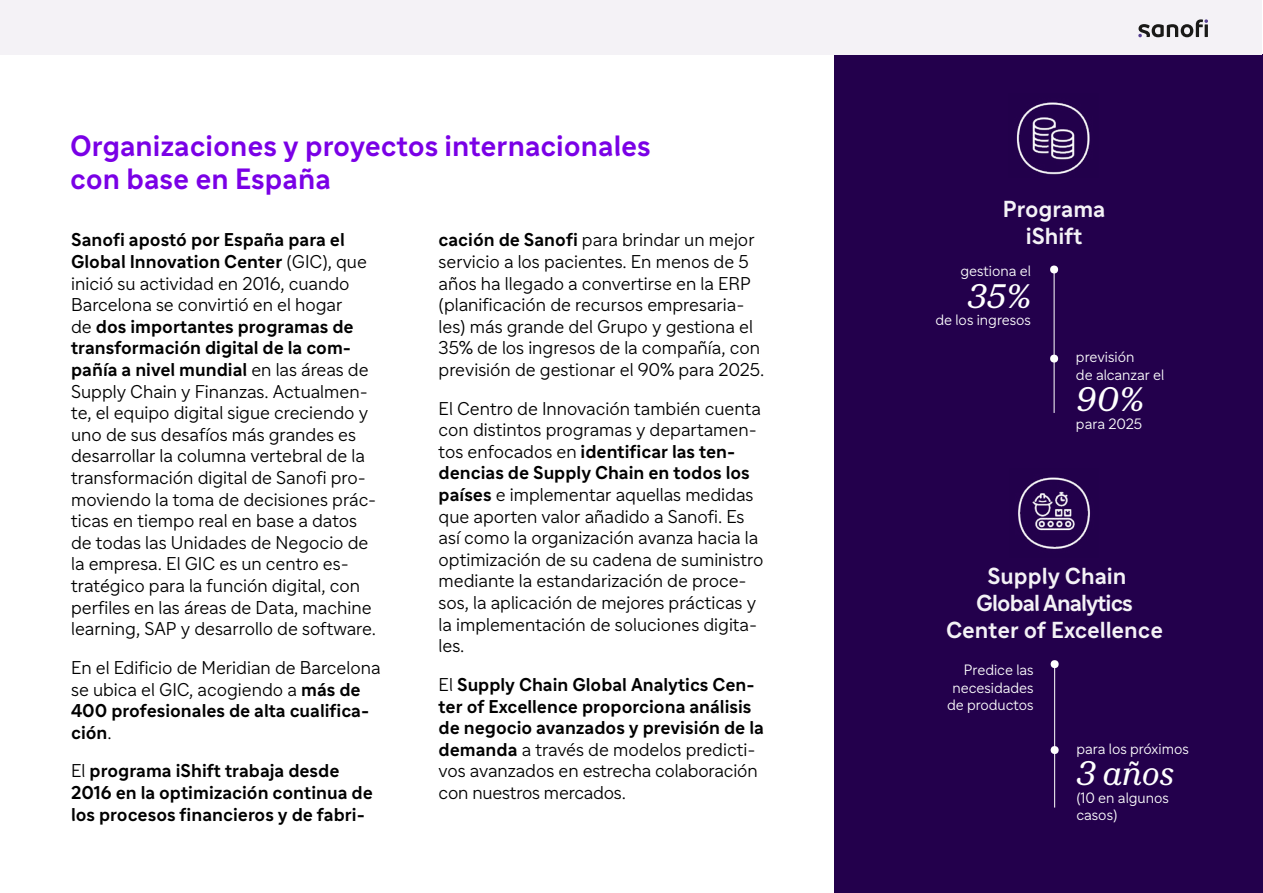
<style>
.page{position:relative;width:1263px;height:893px;background:#fff}
.page>*{position:absolute;margin:0;border:0;box-sizing:border-box;transform-origin:0 0}
.t1{font:italic 33px "Sanofi Serif";color:#fff}
.t2{font:700 28.5px/33px "Sanofi Sans";color:#7a00e6}
.t3{font:700 22.5px/27px "Sanofi Sans";color:#f4f2f6;text-align:center}
.t4{font:300 18px/21.6px "Sanofi Sans";color:#000}
.t5{font:700 18px/21.6px "Sanofi Sans";color:#000}
.t6{font:300 14.55px/17.4px "Sanofi Sans";color:#fff}
.s1{font-weight:700}
.s2{font-weight:300}
</style>
<div class="page">
<div style="left:835px;top:54px;width:428px;height:839px;background:#23004c"></div>
<hr style="left:1054px;top:267px;width:1px;height:146px;background:#fff">
<div style="left:1050px;top:266px;width:8px;height:7px;background:#fff;border-radius:50%"></div>
<div style="left:1050px;top:355px;width:8px;height:8px;background:#fff;border-radius:50%"></div>
<hr style="left:1054px;top:661px;width:1px;height:146px;background:#fff">
<div style="left:1051px;top:660px;width:8px;height:8px;background:#fff;border-radius:50%"></div>
<div style="left:1051px;top:746px;width:8px;height:8px;background:#fff;border-radius:50%"></div>
<img style="left:1016px;top:102px;width:74px;height:73px">
<img style="left:1018px;top:477px;width:72px;height:72px">
<div style="left:1px;top:0;width:1261px;height:54px;background:#f4f2f6"></div>
<svg style="left:1138px;top:19px;width:70px;height:18px"></svg>
<h2 class="t2" style="left:70px;top:129px;width:582px">Organizaciones y proyectos internacionales con base en España</h2>
<p class="t4" style="left:71px;top:229px;width:307px"><span class="s1">Sanofi apostó por España para el Global Innovation Center</span> (GIC), que inició su actividad en 2016, cuando Barcelona se convirtió en el hogar<br>de <span class="s1">dos importantes programas de transformación digital de la com&shy;pañía a nivel mundial</span> en las áreas de Supply Chain y Finanzas. Actualmen&shy;te, el equipo digital sigue creciendo y uno de sus desafíos más grandes es desarrollar la columna vertebral de la transformación digital de Sanofi pro&shy;moviendo la toma de decisiones prác&shy;ticas en tiempo real en base a datos de todas las Unidades de Negocio de la empresa. El GIC es un centro es&shy;tratégico para la función digital, con perfiles en las áreas de Data, machine learning, SAP y desarrollo de software.</p>
<p class="t4" style="left:71px;top:656px;width:311px">En el Edificio de Meridian de Barcelona se ubica el GIC, acogiendo a <span class="s1">más de<br>400 profesionales de alta cualifica&shy;ción</span>.</p>
<p class="t5" style="left:71px;top:760px;width:303px"><span class="s2">El</span> programa iShift trabaja desde<br>2016 en la optimización continua de los procesos financieros y de fabri-</p>
<p class="t4" style="left:439px;top:229px;width:327px"><span class="s1">cación de Sanofi</span> para brindar un mejor servicio a los pacientes. En menos de 5 años ha llegado a convertirse en la ERP (planificación de recursos empresaria&shy;les) más grande del Grupo y gestiona el 35% de los ingresos de la compañía, con previsión de gestionar el 90% para 2025.</p>
<p class="t4" style="left:439px;top:397px;width:326px">El Centro de Innovación también cuenta con distintos programas y departamen&shy;tos enfocados en <span class="s1">identificar las ten&shy;dencias de Supply Chain en todos los países</span> e implementar aquellas medidas que aporten valor añadido a Sanofi. Es así como la organización avanza hacia la optimización de su cadena de suministro mediante la estandarización de proce&shy;sos, la aplicación de mejores prácticas y la implementación de soluciones digita&shy;les.</p>
<p class="t5" style="left:439px;top:674px;width:327px"><span class="s2">El</span> Supply Chain Global Analytics Cen&shy;ter of Excellence proporciona análisis de negocio avanzados y previsión de la demanda <span class="s2">a través de modelos predicti&shy;vos avanzados en estrecha colaboración con nuestros mercados.</span></p>
<p class="t3" style="left:1003px;top:195px;width:104px">Programa iShift</p>
<p class="t6" style="left:960px;top:262px;width:72px">gestiona el</p>
<h1 class="t1" style="left:968px;top:276px;width:65px">35%</h1>
<p class="t6" style="left:935px;top:311px;width:97px">de los ingresos</p>
<p class="t6" style="left:1076px;top:348px;width:90px">previsión<br>de alcanzar el</p>
<h1 class="t1" style="left:1076px;top:380px;width:69px">90%</h1>
<p class="t6" style="left:1076px;top:415px;width:68px">para 2025</p>
<p class="t3" style="left:946px;top:563px;width:218px">Supply Chain<br>Global Analytics<br>Center of Excellence</p>
<p class="t6" style="left:947px;top:661px;width:88px;text-align:right">Predice las necesidades de productos</p>
<p class="t6" style="left:1076px;top:740px;width:114px">para los próximos</p>
<h1 class="t1" style="left:1076px;top:754px;width:99px">3 años</h1>
<p class="t6" style="left:1076px;top:789px;width:94px">(10 en algunos casos)</p>
</div>
